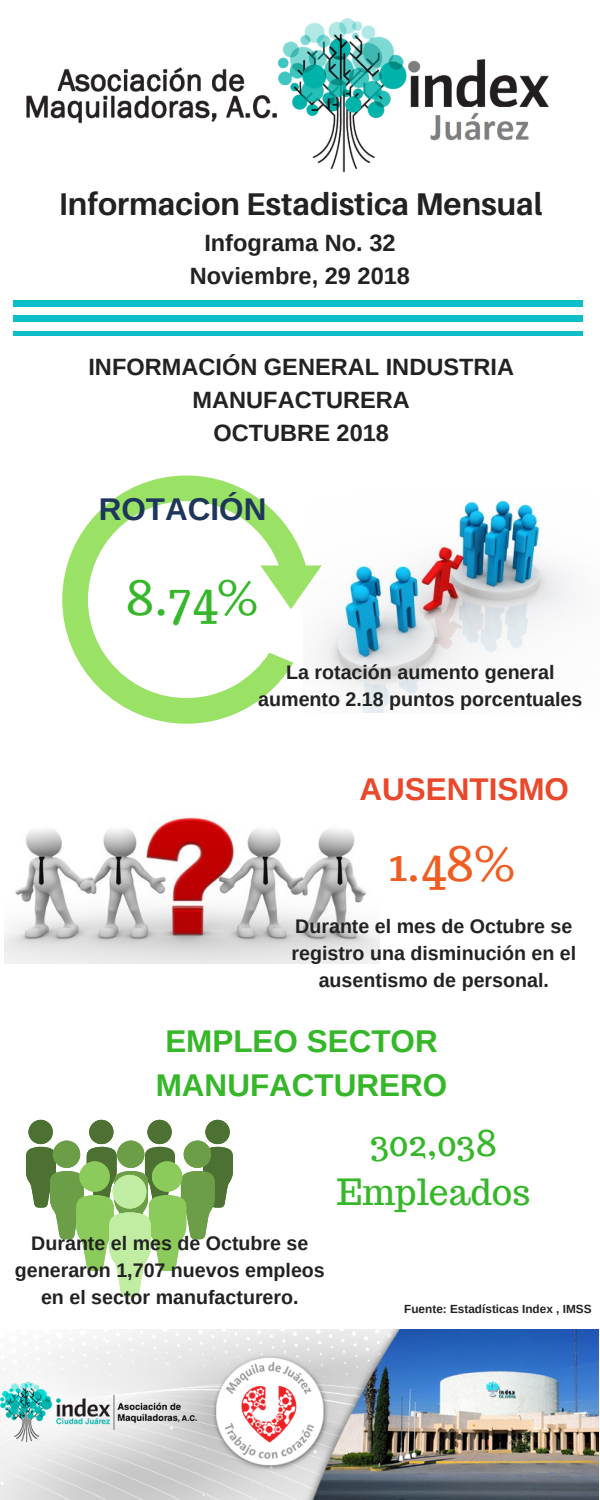
<style>
.page{position:relative;width:600px;height:1500px;background:#fff}
.page>*{position:absolute;margin:0;border:0;box-sizing:border-box;transform-origin:0 0}
.t1{font:47.2px "Trocchi";color:#35b729}
.t2{font:47.2px "Trocchi";color:#f05d22}
.t3{font:35.4px/49.5px "Trocchi";color:#35b729;text-align:center}
.t4{font:700 31.4px "Aileron";color:#222}
.t5{font:700 31.4px/43.5px "Arimo";color:#35b729;text-align:center}
.t6{font:700 31.4px "Arimo";color:#e9482b}
.t7{font:700 31.4px "Arimo";color:#1e365c}
.t8{font:700 23.6px/33px "Arimo";color:#222;text-align:center}
.t9{font:700 19.7px/27px "Arimo";color:#222;text-align:center}
.t10{font:700 11.8px "Arimo";color:#222}
</style>
<div class="page">
<img style="left:0;top:1330px;width:598px;height:170px">
<img style="left:26px;top:18px;width:523px;height:154px">
<div style="left:13px;top:301px;width:570px;height:6px;background:#0bbfc8"></div>
<div style="left:13px;top:316px;width:570px;height:6px;background:#0bbfc8"></div>
<div style="left:13px;top:331px;width:570px;height:5px;background:#0bbfc8"></div>
<img style="left:322px;top:499px;width:257px;height:213px">
<svg style="left:62px;top:476px;width:260px;height:248px"></svg>
<img style="left:4px;top:817px;width:376px;height:147px">
<svg style="left:26px;top:1120px;width:207px;height:177px"></svg>
<div style="left:113px;top:1175px;width:33px;height:34px;background:#c1eda2;border-radius:50%"></div>
<h3 class="t4" style="left:59px;top:185px;width:485px">Informacion Estadistica Mensual</h3>
<p class="t8" style="left:190px;top:226px;width:222px">Infograma No. 32<br>Noviembre, 29 2018</p>
<p class="t8" style="left:88px;top:350px;width:427px">INFORMACIÓN GENERAL INDUSTRIA<br>MANUFACTURERA<br>OCTUBRE 2018</p>
<h3 class="t7" style="left:99px;top:491px;width:169px">ROTACIÓN</h3>
<h1 class="t1" style="left:126px;top:567px;width:134px">8.74%</h1>
<p class="t9" style="left:258px;top:658px;width:326px">La rotación aumento general aumento 2.18 puntos porcentuales</p>
<h3 class="t6" style="left:359px;top:772px;width:211px">AUSENTISMO</h3>
<h1 class="t2" style="left:388px;top:832px;width:129px">1.48%</h1>
<p class="t9" style="left:291px;top:913px;width:286px">Durante el mes de Octubre se registro una disminución en el ausentismo de personal.</p>
<h3 class="t5" style="left:156px;top:1020px;width:293px">EMPLEO SECTOR<br>MANUFACTURERO</h3>
<h2 class="t3" style="left:337px;top:1118px;width:195px">302,038<br>Empleados</h2>
<p class="t9" style="left:15px;top:1229px;width:312px">Durante el mes de Octubre se generaron 1,707 nuevos empleos en el sector manufacturero.</p>
<p class="t10" style="left:404px;top:1303px;width:189px">Fuente: Estadísticas Index , IMSS</p>
</div>
